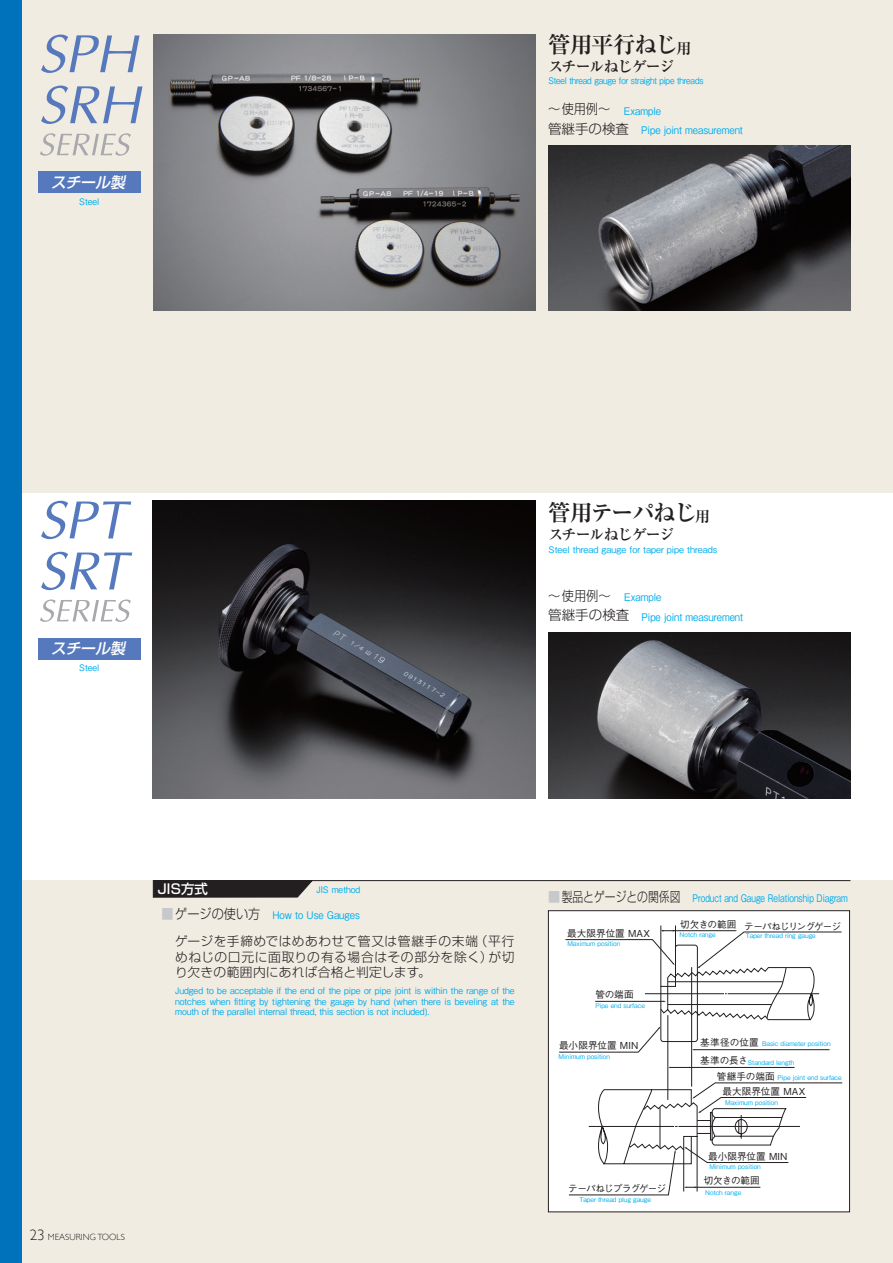
<style>
.page{position:relative;width:893px;height:1263px;background:#fff}
.page>*{position:absolute;margin:0;border:0;box-sizing:border-box;transform-origin:0 0}
.t1{font:700 22.5px "Ryumin Pro";letter-spacing:-.06em;color:#231f20}
.t2{font:700 15px "Ryumin Pro";letter-spacing:-.08em;color:#231f20}
.t3{font:italic 500 15px "Shin Go Pro";color:#fff}
.t4{font:500 13.5px "Shin Go Pro";color:#fff}
.t5{font:300 12.75px/15.8px "Shin Go Pro";letter-spacing:.03em;color:#231f20;text-align:justify}
.t6{font:500 10.5px/19.5px "Gothic BBB Pro";color:#00aeef;scale:.9 1}
.t7{font:500 10.5px "Gothic BBB Pro";color:#00aeef;scale:.78 1}
.t8{font:9.6px "Gothic BBB Pro Medium 90 pv RKSJ H";letter-spacing:-.01em;color:#231f20}
.t9{font:9.6px "Gothic BBB Pro Medium 90 pv RKSJ H";letter-spacing:.01em;color:#231f20}
.t10{font:9.6px "Gothic BBB Pro Medium 90 pv RKSJ H";letter-spacing:.015em;color:#231f20}
.t11{font:9.6px "Gothic BBB Pro Medium 90 pv RKSJ H";letter-spacing:-.08em;color:#231f20}
.t12{font:9.6px "Gothic BBB Pro Medium 90 pv RKSJ H";letter-spacing:-.09em;color:#231f20}
.t13{font:500 9px/10.5px "Gothic BBB Pro";color:#00aeef;text-align:justify;scale:.95 1}
.t14{font:500 9px "Gothic BBB Pro";letter-spacing:-.02em;color:#00aeef;scale:.9 1}
.t15{font:500 9px "Gothic BBB Pro";color:#00aeef}
.t16{font:300 9px "Gill Sans";color:#231f20}
.t17{font:6.45px "Gothic BBB Pro Medium 90 pv RKSJ H";color:#00aeef}
.s1{font-size:15px}
.s2{font-family:"Shin Go Pro";font-weight:300;font-size:13.5px;color:#231f20}
.s3{font-family:"Shin Go Pro";font-weight:300;font-size:13.5px;color:#c7c8ca}
</style>
<div class="page">
<div style="left:0;top:0;width:893px;height:492px;background:#f1ece2"></div>
<div style="left:0;top:880px;width:893px;height:383px;background:#f1ece2"></div>
<div style="left:0;top:0;width:21px;height:1263px;background:#0072bc"></div>
<hr style="left:153px;top:880px;width:697px;height:1px;background:#231f20">
<svg style="left:153px;top:881px;width:160px;height:17px;background:#312d2d"></svg>
<div style="left:548px;top:911px;width:301px;height:301px;background:#fff"></div>
<svg style="left:559px;top:925px;width:283px;height:270px"></svg>
<div style="left:548px;top:910px;width:302px;height:302px;border:1px solid #231f20"></div>
<svg style="left:40px;top:133px;width:91px;height:23px"></svg>
<svg style="left:41px;top:86px;width:102px;height:38px"></svg>
<svg style="left:41px;top:35px;width:99px;height:38px"></svg>
<svg style="left:40px;top:599px;width:91px;height:23px"></svg>
<svg style="left:41px;top:552px;width:91px;height:38px"></svg>
<svg style="left:41px;top:501px;width:90px;height:38px"></svg>
<div style="left:38px;top:172px;width:102px;height:21px;background:#5679bd"></div>
<div style="left:38px;top:638px;width:102px;height:21px;background:#5679bd"></div>
<img style="left:549px;top:145px;width:301px;height:166px">
<img style="left:549px;top:632px;width:301px;height:166px">
<img style="left:153px;top:501px;width:383px;height:297px">
<img style="left:153px;top:34px;width:383px;height:277px">
<h2 class="t3" style="left:51px;top:170px;width:79px">スチール製</h2>
<p class="t13" style="left:79px;top:195px;width:23px">Steel</p>
<h1 class="t1" style="left:548px;top:26px;width:145px">管用平行ねじ<span class="s1">用</span></h1>
<h2 class="t2" style="left:549px;top:54px;width:127px">スチールねじゲージ</h2>
<p class="t14" style="left:548px;top:74px;width:174px">Steel thread gauge for straight pipe threads</p>
<p class="t6" style="left:548px;top:100px;width:218px"><span class="s2">〜使用例〜　</span>Example<br><span class="s2">管継手の検査</span> Pipe joint measurement</p>
<h2 class="t3" style="left:51px;top:636px;width:79px">スチール製</h2>
<p class="t13" style="left:79px;top:661px;width:23px">Steel</p>
<h1 class="t1" style="left:548px;top:495px;width:164px">管用テーパねじ<span class="s1">用</span></h1>
<h2 class="t2" style="left:549px;top:523px;width:127px">スチールねじゲージ</h2>
<p class="t15" style="left:549px;top:542px;width:170px">Steel thread gauge for taper pipe threads</p>
<p class="t6" style="left:548px;top:586px;width:218px"><span class="s2">〜使用例〜　</span>Example<br><span class="s2">管継手の検査</span> Pipe joint measurement</p>
<h3 class="t4" style="left:157px;top:878px;width:52px">JIS方式</h3>
<p class="t13" style="left:316px;top:883px;width:48px">JIS method</p>
<p class="t6" style="left:162px;top:904px;width:222px"><span class="s3">■</span><span class="s2">ゲージの使い方　</span>How to Use Gauges</p>
<h3 class="t5" style="left:175px;top:931px;width:341px">ゲージを手締めではめあわせて管又は管継手の末端（平行めねじの口元に面取りの有る場合はその部分を除く）が切り欠きの範囲内にあれば合格と判定します。</h3>
<p class="t13" style="left:175px;top:984px;width:359px">Judged to be acceptable if the end of the pipe or pipe joint is within the range of the notches when fitting by tightening the gauge by hand (when there is beveling at the mouth of the parallel internal thread, this section is not included).</p>
<p class="t16" style="left:30px;top:1230px;width:97px"><span class="s1">23</span> MEASURING TOOLS</p>
<p class="t7" style="left:548px;top:889px;width:386px"><span class="s3">■</span><span class="s2">製品とゲージとの関係図</span> Product and Gauge Relationship Diagram</p>
<p class="t9" style="left:567px;top:926px;width:85px">最大限界位置 MAX</p>
<p class="t17" style="left:567px;top:939px;width:54px">Maximum position</p>
<p class="t8" style="left:595px;top:987px;width:40px">管の端面</p>
<p class="t17" style="left:595px;top:1000px;width:51px">Pipe end surface</p>
<p class="t10" style="left:559px;top:1038px;width:81px">最小限界位置 MIN</p>
<p class="t17" style="left:558px;top:1052px;width:53px">Minimum position</p>
<p class="t11" style="left:680px;top:919px;width:162px">切欠きの範囲 テーパねじリングゲージ</p>
<p class="t17" style="left:680px;top:929px;width:38px">Notch range</p>
<p class="t17" style="left:746px;top:930px;width:72px">Taper thread ring gauge</p>
<p class="t8" style="left:700px;top:1034px;width:60px">基準径の位置</p>
<p class="t8" style="left:717px;top:1069px;width:59px">管継手の端面</p>
<p class="t17" style="left:762px;top:1038px;width:70px">Basic diameter position</p>
<p class="t17" style="left:748px;top:1057px;width:48px">Standard length</p>
<p class="t17" style="left:777px;top:1072px;width:66px">Pipe joint end surface</p>
<p class="t8" style="left:700px;top:1053px;width:49px">基準の長さ</p>
<p class="t9" style="left:722px;top:1084px;width:85px">最大限界位置 MAX</p>
<p class="t17" style="left:725px;top:1097px;width:54px">Maximum position</p>
<p class="t12" style="left:568px;top:1181px;width:99px">テーパねじプラグゲージ</p>
<p class="t17" style="left:579px;top:1194px;width:73px">Taper thread plug gauge</p>
<p class="t10" style="left:708px;top:1149px;width:81px">最小限界位置 MIN</p>
<p class="t17" style="left:709px;top:1161px;width:53px">Minimum position</p>
<p class="t8" style="left:704px;top:1172px;width:58px">切欠きの範囲</p>
<p class="t17" style="left:705px;top:1187px;width:38px">Notch range</p>
</div>
